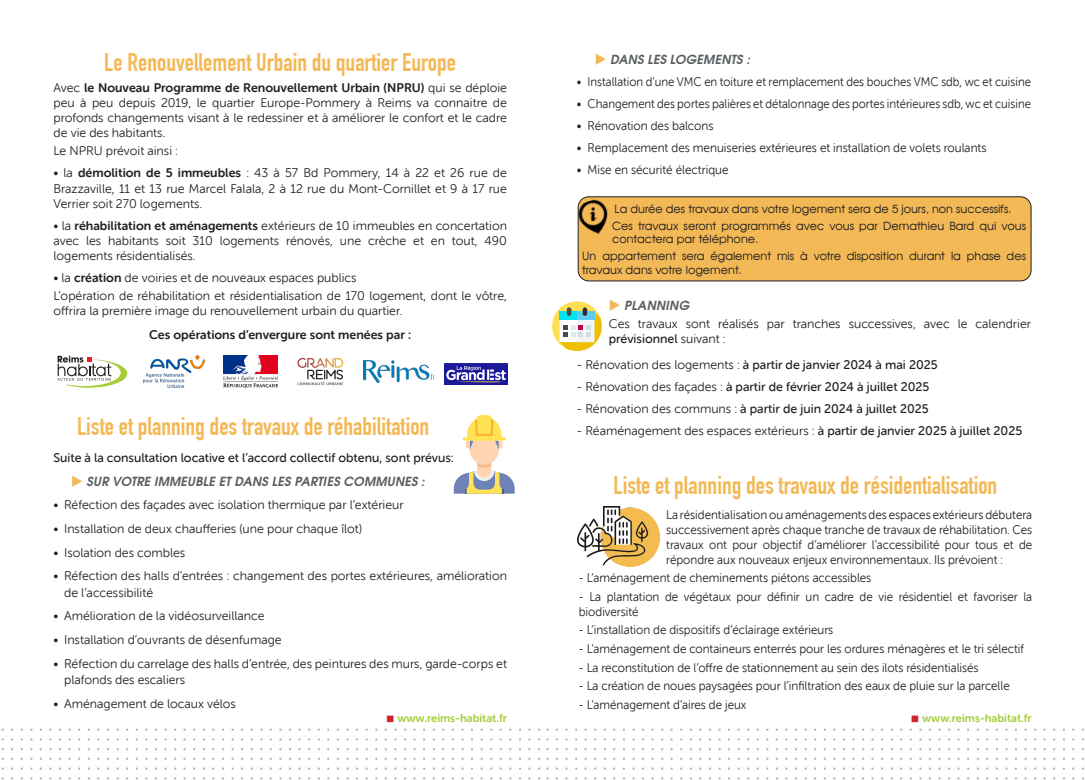
<style>
.page{position:relative;width:1085px;height:780px;background:#fff}
.page>*{position:absolute;margin:0;border:0;box-sizing:border-box;transform-origin:0 0}
.Titre{font:700 25px "DIN Condensed";color:#f3b957}
.t1{font:12.5px/15px "Museo Sans Rounded 300";color:#231f20}
.t2{font:12.5px/15px "Museo Sans Rounded 300";color:#231f20;text-align:justify;scale:.94 1}
.t3{font:12.5px "Museo Sans Rounded 500";color:#231f20}
.t4{font:12.5px "Museo Sans Rounded 300";color:#231f20;scale:.92 1}
.t5{font:12.5px "Museo Sans Rounded 300";color:#231f20;scale:.95 1}
.Titre-2{font:italic 700 12.5px "Te X Gyre Adventor";letter-spacing:.015em;color:#595e61}
.t6{font:12.5px "Museo Sans Rounded 700";color:#231f20}
.t7{font:11.25px/13.5px "Te X Gyre Adventor";color:#231f20}
.t8{font:11.25px "Museo Sans Rounded 700";color:#a6ce39}
.s1{font-family:"Museo Sans Rounded 700"}
.s2{color:#f3b957}
.s3{font-family:"Museo Sans Rounded 500"}
.s4{font-family:"Museo Sans Rounded 300"}
.s5{color:#d1232a}
</style>
<div class="page">
<div style="left:552px;top:301px;width:49px;height:50px;background:#ffde54;border-radius:50%"></div>
<svg style="left:559px;top:308px;width:42px;height:43px;background:#c8d6aa"></svg>
<svg style="left:453px;top:415px;width:61px;height:78px"></svg>
<img style="left:577px;top:506px;width:82px;height:60px">
<div style="left:578px;top:197px;width:452px;height:84px;background:#f3b957;border-radius:11px"></div>
<div style="left:577px;top:196px;width:454px;height:85px;border:1px solid #231f20;border-radius:11px"></div>
<img style="left:577px;top:196px;width:36px;height:42px">
<svg style="left:57px;top:356px;width:70px;height:31px"></svg>
<img style="left:223px;top:356px;width:54px;height:31px">
<img style="left:297px;top:357px;width:47px;height:29px">
<img style="left:445px;top:364px;width:62px;height:21px">
<img style="left:364px;top:360px;width:70px;height:23px">
<img style="left:143px;top:356px;width:62px;height:31px">
<img style="left:1px;top:728px;width:1083px;height:52px">
<p class="Titre" style="left:104px;top:48px;width:353px">Le Renouvellement Urbain du quartier Europe</p>
<p class="t1" style="left:53px;top:80px;width:455px;text-align:justify">Avec <span class="s1">le Nouveau Programme de Renouvellement Urbain (NPRU)</span> qui se déploie peu à peu depuis 2019, le quartier Europe-Pommery à Reims va connaitre de profonds changements visant à le redessiner et à améliorer le confort et le cadre de vie des habitants.</p>
<p class="t1" style="left:53px;top:144px;width:126px">Le NPRU prévoit ainsi :</p>
<p class="t1" style="left:53px;top:166px;width:455px;text-align:justify">• la <span class="s1">démolition de 5 immeubles</span> : 43 à 57 Bd Pommery, 14 à 22 et 26 rue de Brazzaville, 11 et 13 rue Marcel Falala, 2 à 12 rue du Mont-Cornillet et 9 à 17 rue Verrier soit 270 logements.</p>
<p class="t1" style="left:53px;top:218px;width:455px;text-align:justify">• la <span class="s1">réhabilitation et aménagements</span> extérieurs de 10 immeubles en concertation avec les habitants soit 310 logements rénovés, une crèche et en tout, 490 logements résidentialisés.</p>
<p class="t1" style="left:53px;top:270px;width:304px">• la <span class="s1">création</span> de voiries et de nouveaux espaces publics</p>
<p class="t1" style="left:53px;top:288px;width:455px">L’opération de réhabilitation et résidentialisation de 170 logement, dont le vôtre, offrira la première image du renouvellement urbain du quartier.</p>
<p class="t6" style="left:149px;top:328px;width:263px">Ces opérations d’envergure sont menées par :</p>
<p class="Titre" style="left:77px;top:412px;width:354px">Liste et planning des travaux de réhabilitation</p>
<p class="t3" style="left:53px;top:451px;width:402px">Suite à la consultation locative et l’accord collectif obtenu, sont prévus:</p>
<p class="Titre-2" style="left:71px;top:470px;width:355px"><span class="s2">◆</span> SUR VOTRE IMMEUBLE ET DANS LES PARTIES COMMUNES :</p>
<p class="t1" style="left:53px;top:497px;width:351px">• Réfection des façades avec isolation thermique par l’extérieur</p>
<p class="t1" style="left:53px;top:521px;width:310px">• Installation de deux chaufferies (une pour chaque îlot)</p>
<p class="t1" style="left:53px;top:545px;width:133px">• Isolation des combles</p>
<p class="t1" style="left:64px;top:567px;width:444px;line-height:16.5px;text-indent:-11px">• Réfection des halls d’entrées : changement des portes extérieures, amélioration de l’accessibilité</p>
<p class="t1" style="left:53px;top:608px;width:212px">• Amélioration de la vidéosurveillance</p>
<p class="t1" style="left:53px;top:632px;width:230px">• Installation d’ouvrants de désenfumage</p>
<p class="t1" style="left:64px;top:655px;width:444px;line-height:16.5px;text-indent:-11px">• Réfection du carrelage des halls d’entrée, des peintures des murs, garde-corps et plafonds des escaliers</p>
<p class="t1" style="left:53px;top:696px;width:184px">• Aménagement de locaux vélos</p>
<p class="Titre-2" style="left:594px;top:48px;width:157px"><span class="s2">◆</span> DANS LES LOGEMENTS :</p>
<p class="t4" style="left:577px;top:75px;width:495px">• Installation d’une VMC en toiture et remplacement des bouches VMC sdb, wc et cuisine</p>
<p class="t4" style="left:577px;top:97px;width:495px">• Changement des portes palières et détalonnage des portes intérieures sdb, wc et cuisine</p>
<p class="t5" style="left:577px;top:119px;width:145px">• Rénovation des balcons</p>
<p class="t5" style="left:577px;top:141px;width:432px">• Remplacement des menuiseries extérieures et installation de volets roulants</p>
<p class="t5" style="left:577px;top:163px;width:161px">• Mise en sécurité électrique</p>
<p class="t7" style="left:614px;top:201px;width:398px">La durée des travaux dans votre logement sera de 5 jours, non successifs.</p>
<p class="t7" style="left:612px;top:218px;width:415px">Ces travaux seront programmés avec vous par Demathieu Bard qui vous contactera par téléphone.</p>
<p class="t7" style="left:582px;top:249px;width:445px">Un appartement sera également mis à votre disposition durant la phase des travaux dans votre logement.</p>
<p class="Titre-2" style="left:608px;top:294px;width:82px"><span class="s2">◆</span> PLANNING</p>
<p class="t1" style="left:608px;top:316px;width:423px">Ces travaux sont réalisés par tranches successives, avec le calendrier <span class="s3">prévisionnel</span> suivant :</p>
<p class="t3" style="left:577px;top:358px;width:362px"><span class="s4">- Rénovation des logements :</span> à partir de janvier 2024 à mai 2025</p>
<p class="t3" style="left:577px;top:380px;width:354px"><span class="s4">- Rénovation des façades :</span> à partir de février 2024 à juillet 2025</p>
<p class="t3" style="left:577px;top:402px;width:353px"><span class="s4">- Rénovation des communs :</span> à partir de juin 2024 à juillet 2025</p>
<p class="t1" style="left:577px;top:423px;width:447px">- Réaménagement des espaces extérieurs : <span class="s3">à partir de janvier 2025 à juillet 2025</span></p>
<p class="Titre" style="left:613px;top:471px;width:385px">Liste et planning des travaux de résidentialisation</p>
<p class="t2" style="left:666px;top:507px;width:391px">La résidentialisation ou aménagements des espaces extérieurs débutera successivement après chaque tranche de travaux de réhabilitation. Ces travaux ont pour objectif d’améliorer l’accessibilité pour tous et de répondre aux nouveaux enjeux environnementaux. Ils prévoient :</p>
<p class="t2" style="left:578px;top:570px;width:312px">- L’aménagement de cheminements piétons accessibles</p>
<p class="t2" style="left:578px;top:589px;width:484px">- La plantation de végétaux pour définir un cadre de vie résidentiel et favoriser la biodiversité</p>
<p class="t2" style="left:578px;top:622px;width:272px">- L’installation de dispositifs d’éclairage extérieurs</p>
<p class="t2" style="left:578px;top:641px;width:475px">- L’aménagement de containeurs enterrés pour les ordures ménagères et le tri sélectif</p>
<p class="t2" style="left:578px;top:659px;width:427px">- La reconstitution de l’offre de stationnement au sein des ilots résidentialisés</p>
<p class="t2" style="left:578px;top:678px;width:460px">- La création de noues paysagées pour l’infiltration des eaux de pluie sur la parcelle</p>
<p class="t2" style="left:578px;top:697px;width:180px">- L’aménagement d’aires de jeux</p>
<p class="t8" style="left:386px;top:711px;width:122px"><span class="s5">■</span> www.reims-habitat.fr</p>
<p class="t8" style="left:910px;top:711px;width:122px"><span class="s5">■</span> www.reims-habitat.fr</p>
</div>
